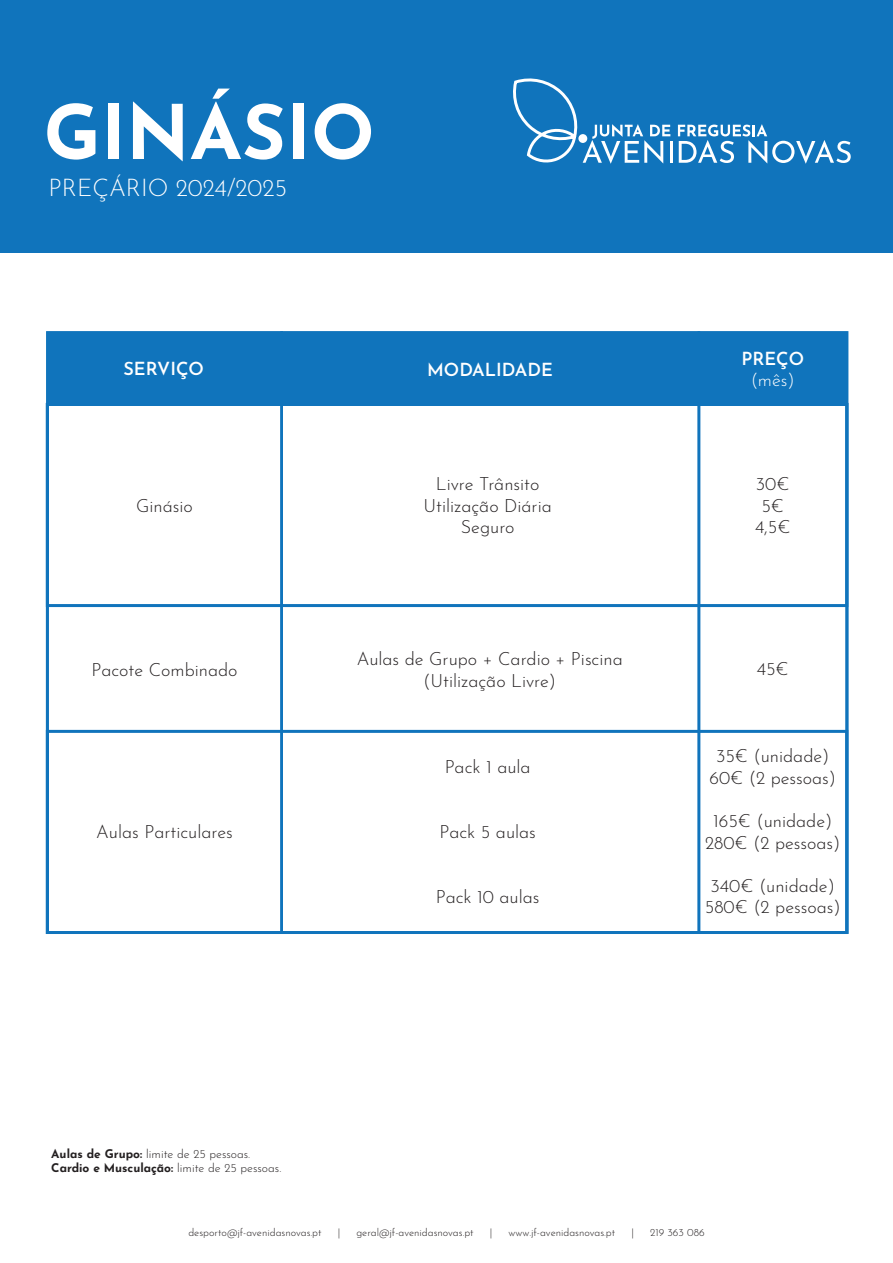
<style>
.page{position:relative;width:893px;height:1263px;background:#fff}
.page>*{position:absolute;margin:0;border:0;box-sizing:border-box;transform-origin:0 0}
.t1{font:700 75px "Josefin Sans";color:#fff}
.t2{font:300 24px "Josefin Sans";color:#fff}
.t3{font:300 18px/21.6px "Josefin Sans";color:#231f20;text-align:center}
.t4{font:600 18px "Josefin Sans";color:#fff}
.t5{font:300 18px "Josefin Sans";color:#fff}
.t6{font:300 12px/14.4px "Josefin Sans";color:#231f20}
.t7{font:300 10.5px "Josefin Sans";color:#231f20}
.s1{font-weight:700}
</style>
<div class="page">
<div style="left:0;top:0;width:893px;height:252px;background:#1074bc"></div>
<hr style="left:670px;top:141px;width:2px;height:22px;background:#fff">
<svg style="left:678px;top:124px;width:173px;height:40px"></svg>
<svg style="left:513px;top:78px;width:157px;height:86px"></svg>
<div style="left:578px;top:134px;width:9px;height:9px;background:#fff;border-radius:50%"></div>
<div style="left:47px;top:332px;width:800px;height:73px;background:#1074bc"></div>
<div style="left:46px;top:403px;width:802px;height:204px;border:3px solid #1074bc"></div>
<div style="left:46px;top:331px;width:237px;height:603px;border:3px solid #1074bc"></div>
<div style="left:280px;top:331px;width:420px;height:603px;border:3px solid #1074bc"></div>
<div style="left:698px;top:331px;width:150px;height:603px;border:3px solid #1074bc"></div>
<h1 class="t1" style="left:44px;top:66px;width:333px">GINÁSIO</h1>
<h2 class="t2" style="left:49px;top:169px;width:240px">PREÇÁRIO 2024/2025</h2>
<p class="t4" style="left:123px;top:354px;width:82px">SERVIÇO</p>
<p class="t4" style="left:427px;top:354px;width:127px">MODALIDADE</p>
<p class="t4" style="left:741px;top:343px;width:64px">PREÇO</p>
<p class="t5" style="left:751px;top:366px;width:45px">(mês)</p>
<p class="t3" style="left:136px;top:493px;width:58px">Ginásio</p>
<p class="t3" style="left:91px;top:657px;width:148px">Pacote Combinado</p>
<p class="t3" style="left:96px;top:819px;width:138px">Aulas Particulares</p>
<p class="t3" style="left:423px;top:471px;width:130px">Livre Trânsito<br>Utilização Diária<br>Seguro</p>
<p class="t3" style="left:357px;top:646px;width:268px">Aulas de Grupo + Cardio + Piscina (Utilização Livre)</p>
<p class="t3" style="left:445px;top:754px;width:88px">Pack 1 aula</p>
<p class="t3" style="left:439px;top:819px;width:98px">Pack 5 aulas</p>
<p class="t3" style="left:436px;top:884px;width:105px">Pack 10 aulas</p>
<p class="t3" style="left:755px;top:471px;width:37px">30€<br>5€<br>4,5€</p>
<p class="t3" style="left:757px;top:656px;width:33px">45€</p>
<p class="t3" style="left:709px;top:743px;width:128px">35€ (unidade)<br>60€ (2 pessoas)</p>
<p class="t3" style="left:705px;top:808px;width:137px">165€ (unidade)<br>280€ (2 pessoas)</p>
<p class="t3" style="left:705px;top:873px;width:137px">340€ (unidade)<br>580€ (2 pessoas)</p>
<p class="t6" style="left:51px;top:1145px;width:231px"><span class="s1">Aulas de Grupo:</span> limite de 25 pessoas.<br><span class="s1">Cardio e Musculação:</span> limite de 25 pessoas.</p>
<p class="t7" style="left:188px;top:1224px;width:135px">desporto@jf-avenidasnovas.pt</p>
<p class="t7" style="left:338px;top:1224px;width:4px">|</p>
<p class="t7" style="left:356px;top:1224px;width:119px">geral@jf-avenidasnovas.pt</p>
<p class="t7" style="left:490px;top:1224px;width:4px">|</p>
<p class="t7" style="left:508px;top:1224px;width:108px">www.jf-avenidasnovas.pt</p>
<p class="t7" style="left:631px;top:1224px;width:4px">|</p>
<p class="t7" style="left:650px;top:1224px;width:56px">219 363 086</p>
</div>
